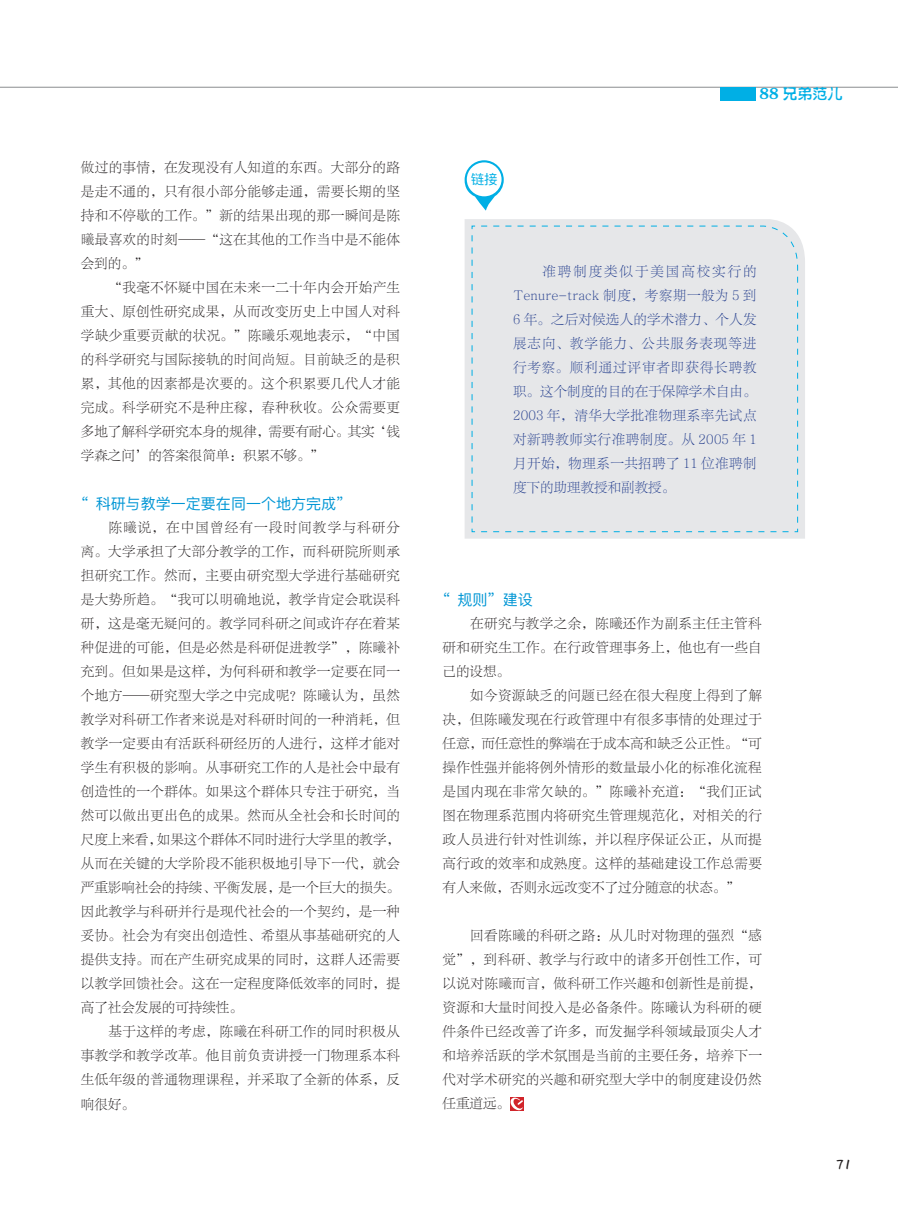
<style>
.page{position:relative;width:898px;height:1217px;background:#fff}
.page>*{position:absolute;margin:0;border:0;box-sizing:border-box;transform-origin:0 0}
.t1{font:15px "Ping Fang SC";color:#0096d5}
.t2{font:15px "H Yi 4 gj";color:#231f20}
.t3{font:13.5px/24px "FZLTSK GBK1 0";letter-spacing:.03em;color:#231f20;text-align:justify}
.t4{font:13.5px/24px "FZLTSK GBK1 0";letter-spacing:.035em;color:#253f8e;text-align:justify}
.t5{font:13.5px "Ping Fang SC";color:#00afe5}
</style>
<div class="page">
<hr style="left:0;top:87px;width:897px;height:1px;background:#8b8d90">
<div style="left:720px;top:87px;width:35px;height:14px;background:#00afe5"></div>
<svg style="left:510px;top:1097px;width:13px;height:13px"></svg>
<svg style="left:465px;top:219px;width:339px;height:319px;background:#e5e7e9"></svg>
<div style="left:471px;top:225px;width:327px;height:307px;background:#e6e7e9"></div>
<svg style="left:464px;top:160px;width:39px;height:50px"></svg>
<svg style="left:759px;top:86px;width:82px;height:2px"></svg>
<p class="t3" style="left:81px;top:155px;width:320px">做过的事情，在发现没有人知道的东西。大部分的路是走不通的，只有很小部分能够走通，需要长期的坚持和不停歇的工作。”新的结果出现的那一瞬间是陈曦最喜欢的时刻——“这在其他的工作当中是不能体会到的。”</p>
<p class="t3" style="left:81px;top:275px;width:321px;text-indent:28px">“我毫不怀疑中国在未来一二十年内会开始产生重大、原创性研究成果，从而改变历史上中国人对科学缺少重要贡献的状况。”陈曦乐观地表示，“中国的科学研究与国际接轨的时间尚短。目前缺乏的是积累，其他的因素都是次要的。这个积累要几代人才能完成。科学研究不是种庄稼，春种秋收。公众需要更多地了解科学研究本身的规律，需要有耐心。其实‘钱学森之问’的答案很简单：积累不够。”</p>
<p class="t1" style="left:81px;top:493px;width:265px">“ 科研与教学⼀一定要在同⼀一个地⽅方完成”</p>
<p class="t3" style="left:81px;top:515px;width:321px;text-indent:28px">陈曦说，在中国曾经有一段时间教学与科研分离。大学承担了大部分教学的工作，而科研院所则承担研究工作。然而，主要由研究型大学进行基础研究是大势所趋。“我可以明确地说，教学肯定会耽误科研，这是毫无疑问的。教学同科研之间或许存在着某种促进的可能，但是必然是科研促进教学”，陈曦补充到。但如果是这样，为何科研和教学一定要在同一个地方——研究型大学之中完成呢？陈曦认为，虽然教学对科研工作者来说是对科研时间的一种消耗，但教学一定要由有活跃科研经历的人进行，这样才能对学生有积极的影响。从事研究工作的人是社会中最有创造性的一个群体。如果这个群体只专注于研究，当然可以做出更出色的成果。然而从全社会和长时间的尺度上来看，如果这个群体不同时进行大学里的教学，从而在关键的大学阶段不能积极地引导下一代，就会严重影响社会的持续、平衡发展，是一个巨大的损失。因此教学与科研并行是现代社会的一个契约，是一种妥协。社会为有突出创造性、希望从事基础研究的人提供支持。而在产生研究成果的同时，这群人还需要以教学回馈社会。这在一定程度降低效率的同时，提高了社会发展的可持续性。</p>
<p class="t3" style="left:81px;top:1019px;width:321px;text-indent:28px">基于这样的考虑，陈曦在科研工作的同时积极从事教学和教学改革。他目前负责讲授一门物理系本科生低年级的普通物理课程，并采取了全新的体系，反响很好。</p>
<p class="t5" style="left:470px;top:169px;width:28px">链接</p>
<p class="t4" style="left:513px;top:259px;width:245px;text-indent:29px">准聘制度类似于美国高校实行的Tenure-track 制度，考察期一般为 5 到6 年。之后对候选人的学术潜力、个人发展志向、教学能力、公共服务表现等进行考察。顺利通过评审者即获得长聘教职。这个制度的目的在于保障学术自由。2003 年，清华大学批准物理系率先试点对新聘教师实行准聘制度。从 2005 年 1月开始，物理系一共招聘了 11 位准聘制度下的助理教授和副教授。</p>
<p class="t1" style="left:442px;top:589px;width:91px">“ 规则” 建设</p>
<p class="t3" style="left:442px;top:611px;width:320px;text-indent:28px">在研究与教学之余，陈曦还作为副系主任主管科研和研究生工作。在行政管理事务上，他也有一些自己的设想。</p>
<p class="t3" style="left:442px;top:683px;width:321px;text-indent:28px">如今资源缺乏的问题已经在很大程度上得到了解决，但陈曦发现在行政管理中有很多事情的处理过于任意，而任意性的弊端在于成本高和缺乏公正性。“可操作性强并能将例外情形的数量最小化的标准化流程是国内现在非常欠缺的。”陈曦补充道：“我们正试图在物理系范围内将研究生管理规范化，对相关的行政人员进行针对性训练，并以程序保证公正，从而提高行政的效率和成熟度。这样的基础建设工作总需要有人来做，否则永远改变不了过分随意的状态。”</p>
<p class="t3" style="left:442px;top:923px;width:321px;text-indent:28px">回看陈曦的科研之路：从儿时对物理的强烈“感觉”，到科研、教学与行政中的诸多开创性工作，可以说对陈曦而言，做科研工作兴趣和创新性是前提，资源和大量时间投入是必备条件。陈曦认为科研的硬件条件已经改善了许多，而发掘学科领域最顶尖人才和培养活跃的学术氛围是当前的主要任务，培养下一代对学术研究的兴趣和研究型大学中的制度建设仍然任重道远。</p>
<p class="t2" style="left:835px;top:1157px;width:16px">71</p>
</div>
